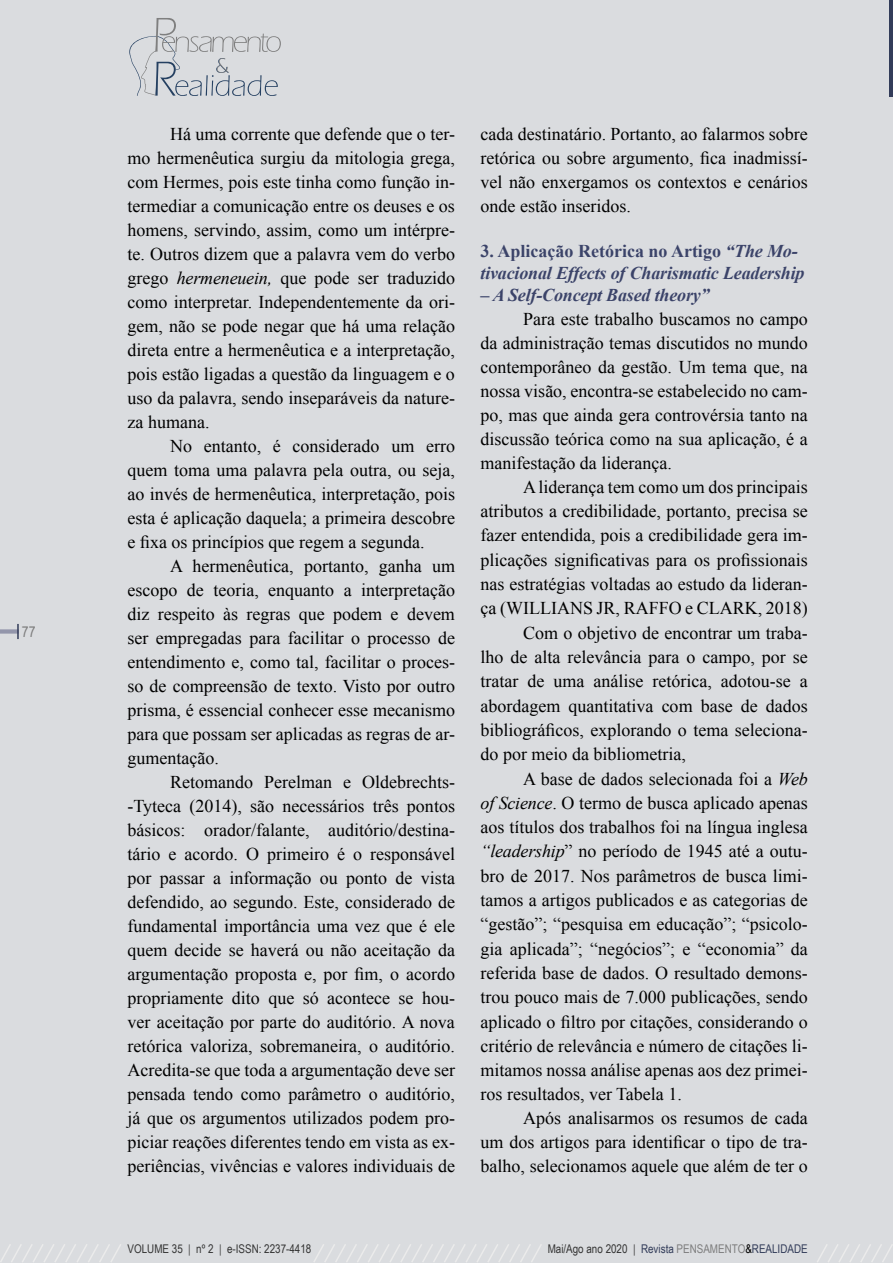
<style>
.page{position:relative;width:893px;height:1263px;background:#dadcdf}
.page>*{position:absolute;margin:0;border:0;box-sizing:border-box;transform-origin:0 0}
.t1{font:18px/24px "Times New Roman";color:#000;text-align:justify}
.t2{font:italic 700 18px/21.6px "Times New Roman";letter-spacing:-.01em;color:#3b4369}
.t3{font:15px "Arial Narrow";color:#7c7c7c}
.t4{font:12px "Arial Narrow";color:#323c59}
.t5{font:12px "Arial Narrow";color:#333}
.s1{font-style:italic}
.s2{font-style:normal}
.s3{color:#484848}
.s4{color:#333}
.s5{color:#7d7d7d}
.s6{color:#000}
</style>
<div class="page">
<svg style="left:129px;top:18px;width:152px;height:78px"></svg>
<svg style="left:314px;top:1244px;width:228px;height:18px"></svg>
<svg style="left:817px;top:1244px;width:76px;height:18px"></svg>
<svg style="left:0;top:624px;width:19px;height:15px"></svg>
<hr style="left:889px;top:0;width:4px;height:96px;background:#323c59">
<svg style="left:0;top:1244px;width:121px;height:18px"></svg>
<p class="t3" style="left:22px;top:620px;width:15px">77</p>
<p class="t1" style="left:128px;top:122px;width:329px;text-indent:43px">Há uma corrente que defende que o ter&shy;mo hermenêutica surgiu da mitologia grega, com Hermes, pois este tinha como função in&shy;termediar a comunicação entre os deuses e os homens, servindo, assim, como um intérpre&shy;te. Outros dizem que a palavra vem do verbo grego <span class="s1">hermeneuein,</span> que pode ser traduzido como interpretar. Independentemente da ori&shy;gem, não se pode negar que há uma relação direta entre a hermenêutica e a interpretação, pois estão ligadas a questão da linguagem e o uso da palavra, sendo inseparáveis da nature&shy;za humana.</p>
<p class="t1" style="left:128px;top:434px;width:329px;text-indent:43px">No entanto, é considerado um erro quem toma uma palavra pela outra, ou seja, ao invés de hermenêutica, interpretação, pois esta é aplicação daquela; a primeira descobre e fixa os princípios que regem a segunda.</p>
<p class="t1" style="left:128px;top:554px;width:329px;text-indent:43px">A hermenêutica, portanto, ganha um escopo de teoria, enquanto a interpretação diz respeito às regras que podem e devem ser empregadas para facilitar o processo de entendimento e, como tal, facilitar o proces&shy;so de compreensão de texto. Visto por outro prisma, é essencial conhecer esse mecanismo para que possam ser aplicadas as regras de ar&shy;gumentação.</p>
<p class="t1" style="left:128px;top:770px;width:329px;text-indent:43px">Retomando Perelman e Oldebrechts--Tyteca (2014), são necessários três pontos básicos: orador/falante, auditório/destina&shy;tário e acordo. O primeiro é o responsável por passar a informação ou ponto de vista defendido, ao segundo. Este, considerado de fundamental importância uma vez que é ele quem decide se haverá ou não aceitação da argumentação proposta e, por fim, o acordo propriamente dito que só acontece se hou&shy;ver aceitação por parte do auditório. A nova retórica valoriza, sobremaneira, o auditório.<br>Acredita-se que toda a argumentação deve ser pensada tendo como parâmetro o auditório, já que os argumentos utilizados podem pro&shy;piciar reações diferentes tendo em vista as ex&shy;periências, vivências e valores individuais de</p>
<p class="t1" style="left:480px;top:121px;width:329px">cada destinatário. Portanto, ao falarmos sobre retórica ou sobre argumento, fica inadmissí&shy;vel não enxergamos os contextos e cenários onde estão inseridos.</p>
<p class="t2" style="left:480px;top:240px;width:325px"><span class="s2">3. Aplicação Retórica no Artigo</span> “The Mo&shy;tivacional Effects of Charismatic Leadership</p>
<p class="t2" style="left:480px;top:283px;width:231px">– A Self-Concept Based theory”</p>
<p class="t1" style="left:480px;top:306px;width:329px;text-indent:43px">Para este trabalho buscamos no campo da administração temas discutidos no mundo contemporâneo da gestão. Um tema que, na nossa visão, encontra-se estabelecido no cam&shy;po, mas que ainda gera controvérsia tanto na discussão teórica como na sua aplicação, é a manifestação da liderança.</p>
<p class="t1" style="left:523px;top:475px;width:286px">A liderança tem como um dos principais</p>
<p class="t1" style="left:480px;top:499px;width:329px">atributos a credibilidade, portanto, precisa se</p>
<p class="t1" style="left:480px;top:523px;width:329px">fazer entendida, pois a credibilidade gera im-</p>
<p class="t1" style="left:480px;top:547px;width:329px">plicações significativas para os profissionais</p>
<p class="t1" style="left:480px;top:572px;width:329px">nas estratégias voltadas ao estudo da lideran-</p>
<p class="t1" style="left:480px;top:596px;width:329px">ça (WILLIANS JR, RAFFO e CLARK, 2018)</p>
<p class="t1" style="left:523px;top:620px;width:286px">Com o objetivo de encontrar um traba-</p>
<p class="t1" style="left:480px;top:645px;width:329px">lho de alta relevância para o campo, por se</p>
<p class="t1" style="left:480px;top:669px;width:329px">tratar de uma análise retórica, adotou-se a</p>
<p class="t1" style="left:480px;top:693px;width:329px">abordagem quantitativa com base de dados</p>
<p class="t1" style="left:480px;top:718px;width:329px">bibliográficos, explorando o tema seleciona-</p>
<p class="t1" style="left:480px;top:742px;width:207px">do por meio da bibliometria,</p>
<p class="t1" style="left:523px;top:766px;width:286px">A base de dados selecionada foi a <span class="s1">Web</span></p>
<p class="t1" style="left:480px;top:790px;width:329px"><span class="s1">of Science</span>. O termo de busca aplicado apenas</p>
<p class="t1" style="left:480px;top:815px;width:329px">aos títulos dos trabalhos foi na língua inglesa</p>
<p class="t1" style="left:480px;top:839px;width:329px"><span class="s1">“leadership</span>” no período de 1945 até a outu-</p>
<p class="t1" style="left:480px;top:863px;width:329px">bro de 2017. Nos parâmetros de busca limi-</p>
<p class="t1" style="left:480px;top:888px;width:329px">tamos a artigos publicados e as categorias de</p>
<p class="t1" style="left:480px;top:912px;width:329px">“gestão”; “pesquisa em educação”; “psicolo-</p>
<p class="t1" style="left:480px;top:936px;width:329px">gia aplicada”; “negócios”; e “economia” da</p>
<p class="t1" style="left:480px;top:961px;width:329px">referida base de dados. O resultado demons-</p>
<p class="t1" style="left:480px;top:985px;width:329px">trou pouco mais de 7.000 publicações, sendo</p>
<p class="t1" style="left:480px;top:1009px;width:329px">aplicado o filtro por citações, considerando o</p>
<p class="t1" style="left:480px;top:1033px;width:329px">critério de relevância e número de citações li-</p>
<p class="t1" style="left:480px;top:1058px;width:329px">mitamos nossa análise apenas aos dez primei-</p>
<p class="t1" style="left:480px;top:1082px;width:203px">ros resultados, ver Tabela 1.</p>
<p class="t1" style="left:523px;top:1106px;width:286px">Após analisarmos os resumos de cada</p>
<p class="t1" style="left:480px;top:1130px;width:329px">um dos artigos para identificar o tipo de tra-</p>
<p class="t1" style="left:480px;top:1154px;width:329px">balho, selecionamos aquele que além de ter o</p>
<p class="t5" style="left:128px;top:1240px;width:185px">VOLUME 35 <span class="s3">|</span> nº 2 <span class="s3">|</span> e-ISSN: 2237-4418</p>
<p class="t4" style="left:548px;top:1240px;width:261px"><span class="s4">Mai/Ago ano 2020</span> <span class="s3">|</span> Revista <span class="s5">PENSAMENTO</span><span class="s6">&amp;</span>REALIDADE</p>
</div>
